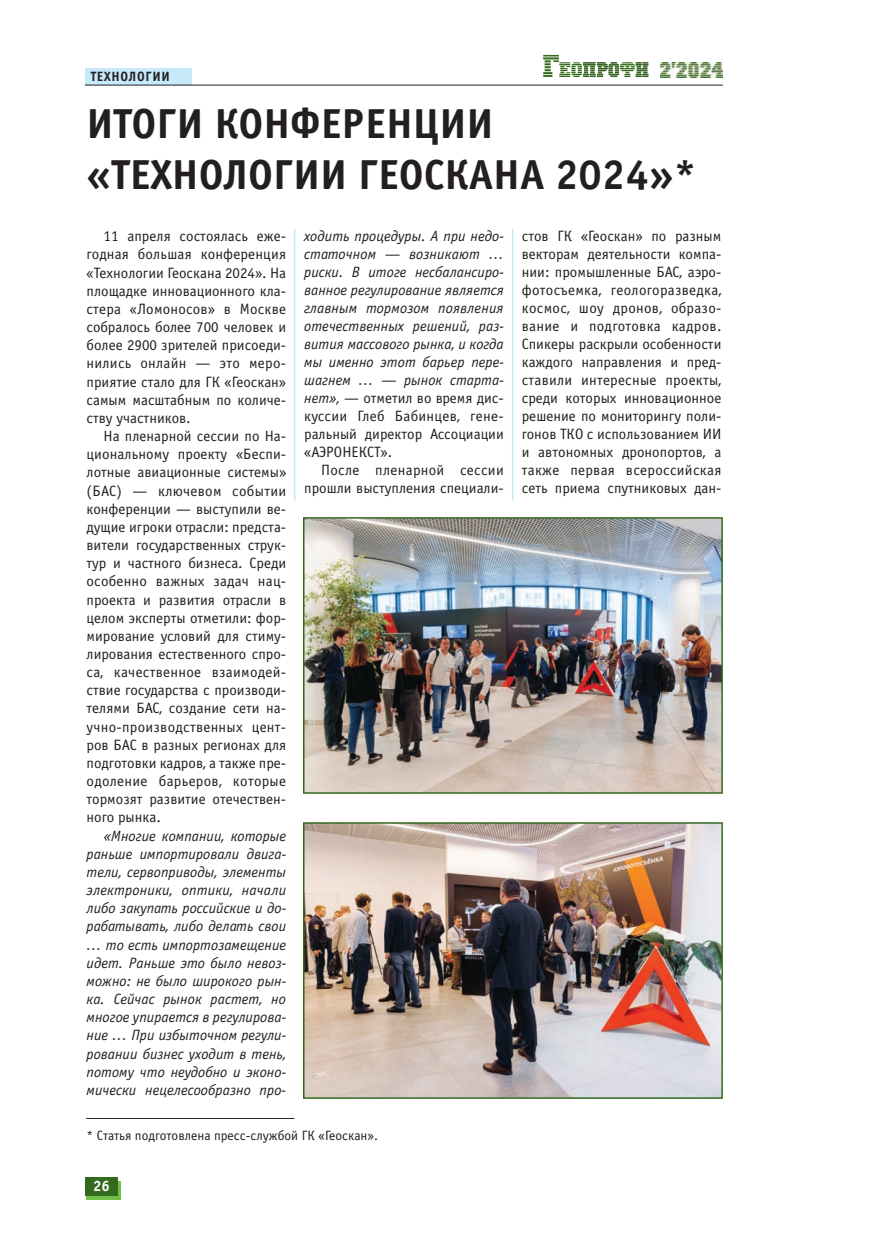
<style>
.page{position:relative;width:893px;height:1234px;background:#fff}
.page>*{position:absolute;margin:0;border:0;box-sizing:border-box;transform-origin:0 0}
.t1{font:700 42px/50.4px "Officina Sans C";color:#231f20}
.t2{font:15px/18.1px "Officina Sans C";color:#231f20;text-align:justify}
.t3{font:italic 15px/18.1px "Officina Sans C";color:#231f20;text-align:justify}
.t4{font:700 15px "Officina Sans C";color:#fff}
.t5{font:13.5px "Officina Sans C";color:#231f20}
.t6{font:700 13.5px "Officina Sans C";letter-spacing:.055em;color:#231f20;scale:.96 1}
.s1{font-style:normal}
</style>
<div class="page">
<div style="left:87px;top:1180px;width:34px;height:18px;background:linear-gradient(to right,#71bf44,#71bf44)"></div>
<div style="left:85px;top:1177px;width:33px;height:18px;background:#336a1f"></div>
<div style="left:85px;top:69px;width:106px;height:16px;background:#c6eafa"></div>
<hr style="left:85px;top:85px;width:638px;height:1px;background:#231f20">
<hr style="left:512px;top:229px;width:1px;height:271px;background:#c6eafa">
<hr style="left:294px;top:229px;width:1px;height:271px;background:#c6eafa">
<svg style="left:543px;top:55px;width:105px;height:22px"></svg>
<svg style="left:660px;top:62px;width:63px;height:16px"></svg>
<img style="left:660px;top:62px;width:62px;height:15px">
<hr style="left:86px;top:1117px;width:208px;height:1px;background:#231f20">
<img style="left:306px;top:520px;width:414px;height:270px">
<div style="left:303px;top:517px;width:420px;height:276px;border:2px solid #336a1f"></div>
<img style="left:306px;top:825px;width:414px;height:270px">
<div style="left:303px;top:822px;width:420px;height:276px;border:2px solid #336a1f"></div>
<p class="t6" style="left:91px;top:69px;width:84px">ТЕХНОЛОГИИ</p>
<h1 class="t1" style="left:87px;top:99px;width:612px">ИТОГИ КОНФЕРЕНЦИИ «ТЕХНОЛОГИИ ГЕОСКАНА 2024»*</h1>
<p class="t2" style="left:87px;top:227px;width:201px;text-indent:17px">11 апреля состоялась еже&shy;годная большая конференция «Технологии Геоскана 2024». На площадке инновационного кла&shy;стера «Ломоносов» в Москве собралось более 700 человек и более 2900 зрителей присоеди&shy;нились онлайн — это меро&shy;приятие стало для ГК «Геоскан» самым масштабным по количе&shy;ству участников.</p>
<p class="t2" style="left:87px;top:426px;width:201px;text-indent:17px">На пленарной сессии по На&shy;циональному проекту «Беспи&shy;лотные авиационные системы» (БАС) — ключевом событии конференции — выступили ве&shy;дущие игроки отрасли: предста&shy;вители государственных струк&shy;тур и частного бизнеса. Среди особенно важных задач нац&shy;проекта и развития отрасли в целом эксперты отметили: фор&shy;мирование условий для стиму&shy;лирования естественного спро&shy;са, качественное взаимодей&shy;ствие государства с производи&shy;телями БАС, создание сети на&shy;учно-производственных цент&shy;ров БАС в разных регионах для подготовки кадров, а также пре&shy;одоление барьеров, которые тормозят развитие отечествен&shy;ного рынка.</p>
<p class="t3" style="left:87px;top:826px;width:201px;text-indent:17px">«Многие компании, которые раньше импортировали двига&shy;тели, сервоприводы, элементы электроники, оптики, начали либо закупать российские и до&shy;рабатывать, либо делать свои … то есть импортозамещение идет. Раньше это было невоз&shy;можно: не было широкого рын&shy;ка. Сейчас рынок растет, но многое упирается в регулирова&shy;ние … При избыточном регули&shy;ровании бизнес уходит в тень, потому что неудобно и эконо&shy;мически нецелесообразно про-</p>
<p class="t3" style="left:304px;top:227px;width:201px">ходить процедуры. А при недо&shy;статочном — возникают … риски. В итоге несбалансиро&shy;ванное регулирование является главным тормозом появления отечественных решений, раз&shy;вития массового рынка, и когда мы именно этот барьер пере&shy;шагнем … — рынок старта&shy;нет», <span class="s1">— отметил во время дис&shy;куссии Глеб Бабинцев, гене&shy;ральный директор Ассоциации «АЭРОНЕКСТ».</span></p>
<p class="t2" style="left:304px;top:461px;width:201px;text-align:right">После пленарной сессии прошли выступления специали-</p>
<p class="t5" style="left:87px;top:1127px;width:293px">* Статья подготовлена пресс-службой ГК «Геоскан».</p>
<p class="t4" style="left:93px;top:1177px;width:18px">26</p>
<p class="t2" style="left:522px;top:227px;width:201px">стов ГК «Геоскан» по разным векторам деятельности компа&shy;нии: промышленные БАС, аэро&shy;фотосъемка, геологоразведка, космос, шоу дронов, образо&shy;вание и подготовка кадров.<br>Спикеры раскрыли особенности каждого направления и пред&shy;ставили интересные проекты, среди которых инновационное решение по мониторингу поли&shy;гонов ТКО с использованием ИИ и автономных дронопортов, а также первая всероссийская сеть приема спутниковых дан-</p>
</div>
